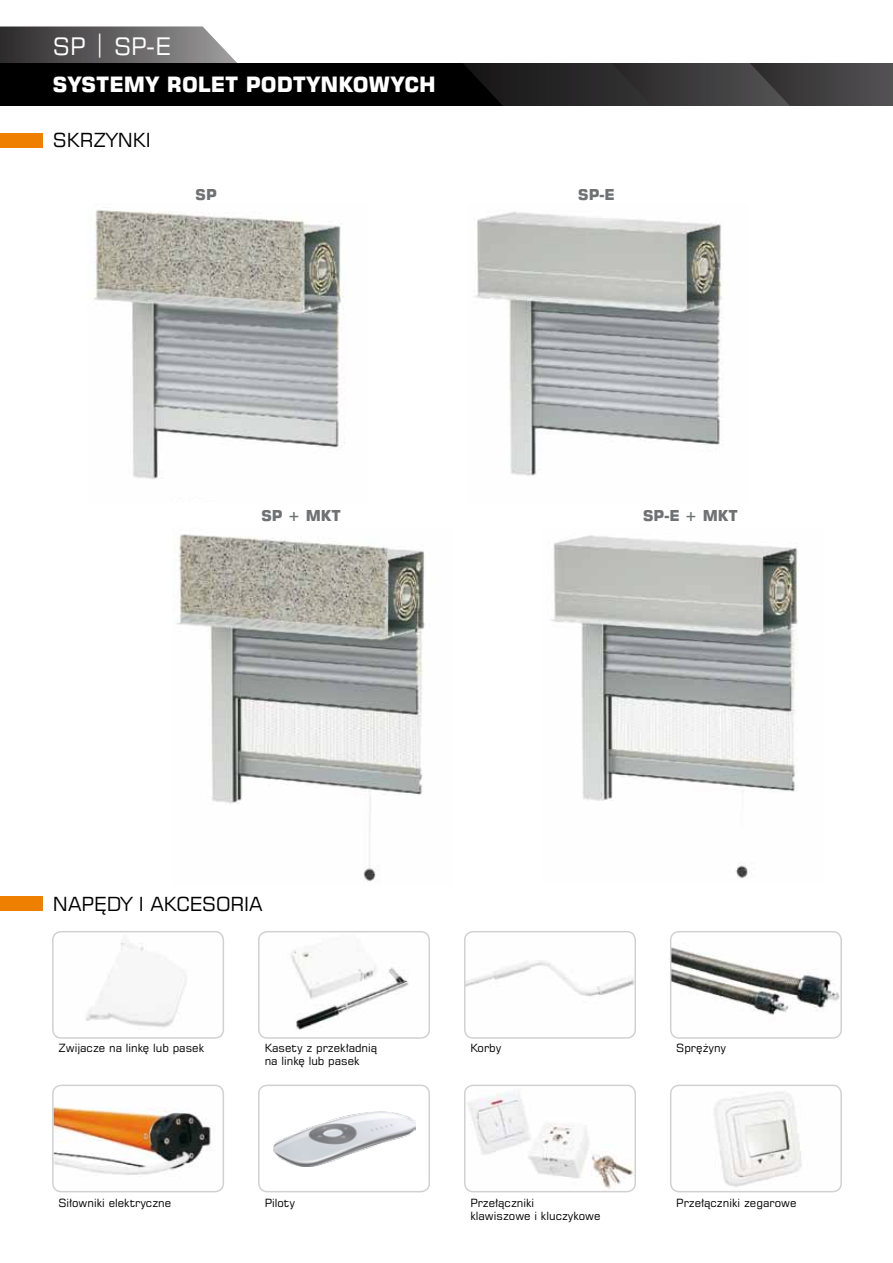
<style>
.page{position:relative;width:893px;height:1263px;background:#fff}
.page>*{position:absolute;margin:0;border:0;box-sizing:border-box;transform-origin:0 0}
.t1{font:24px "Square 721 EU Normal";color:#fff}
.t2{font:21px "Square 721 EU Bold";color:#fff}
.t3{font:18px "Square 721 PL";color:#000}
.t4{font:15px "Square 721 EU Bold";color:#707172}
.t5{font:10.5px/12.6px "Square 721 PL";color:#000}
</style>
<div class="page">
<svg style="left:0;top:27px;width:237px;height:36px;background:#6b6a6a"></svg>
<div style="left:0;top:63px;width:893px;height:43px;background:#000"></div>
<svg style="left:463px;top:63px;width:430px;height:43px;background:#333233"></svg>
<img style="left:176px;top:534px;width:249px;height:348px">
<img style="left:548px;top:535px;width:250px;height:343px">
<div style="left:0;top:133px;width:43px;height:15px;background:#ee7f00"></div>
<div style="left:0;top:896px;width:43px;height:15px;background:#ee7f00"></div>
<img style="left:55px;top:932px;width:168px;height:104px">
<div style="left:52px;top:931px;width:172px;height:108px;border:2px solid #d0d1d2;border-radius:9px"></div>
<img style="left:53px;top:1087px;width:170px;height:105px">
<div style="left:52px;top:1084px;width:172px;height:108px;border:2px solid #d0d1d2;border-radius:9px"></div>
<img style="left:261px;top:932px;width:168px;height:104px">
<div style="left:258px;top:931px;width:172px;height:108px;border:2px solid #d0d1d2;border-radius:9px"></div>
<img style="left:273px;top:1111px;width:142px;height:55px">
<div style="left:258px;top:1084px;width:172px;height:108px;border:2px solid #d0d1d2;border-radius:9px"></div>
<img style="left:465px;top:932px;width:170px;height:104px">
<div style="left:464px;top:931px;width:172px;height:108px;border:2px solid #d0d1d2;border-radius:9px"></div>
<img style="left:465px;top:1087px;width:170px;height:105px">
<div style="left:464px;top:1084px;width:172px;height:108px;border:2px solid #d0d1d2;border-radius:9px"></div>
<img style="left:671px;top:932px;width:168px;height:104px">
<div style="left:670px;top:931px;width:172px;height:108px;border:2px solid #d0d1d2;border-radius:9px"></div>
<img style="left:671px;top:1087px;width:170px;height:105px">
<div style="left:670px;top:1084px;width:172px;height:108px;border:2px solid #d0d1d2;border-radius:9px"></div>
<img style="left:94px;top:210px;width:251px;height:269px">
<img style="left:473px;top:211px;width:251px;height:265px">
<h1 class="t1" style="left:53px;top:31px;width:119px">SP | SP-E</h1>
<h2 class="t2" style="left:53px;top:71px;width:384px">SYSTEMY ROLET PODTYNKOWYCH</h2>
<h3 class="t3" style="left:53px;top:128px;width:99px">SKRZYNKI</h3>
<h3 class="t4" style="left:196px;top:185px;width:23px">SP</h3>
<h3 class="t4" style="left:262px;top:506px;width:81px">SP + MKT</h3>
<h3 class="t4" style="left:578px;top:185px;width:38px">SP-E</h3>
<h3 class="t4" style="left:643px;top:506px;width:96px">SP-E + MKT</h3>
<h3 class="t3" style="left:53px;top:891px;width:211px">NAPĘDY I AKCESORIA</h3>
<p class="t5" style="left:58px;top:1042px;width:147px">Zwijacze na linkę lub pasek</p>
<p class="t5" style="left:265px;top:1042px;width:114px">Kasety z przekładnią na linkę lub pasek</p>
<p class="t5" style="left:470px;top:1042px;width:33px">Korby</p>
<p class="t5" style="left:676px;top:1042px;width:51px">Sprężyny</p>
<p class="t5" style="left:58px;top:1196px;width:114px">Siłowniki elektryczne</p>
<p class="t5" style="left:265px;top:1196px;width:32px">Piloty</p>
<p class="t5" style="left:470px;top:1196px;width:132px">Przełączniki<br>klawiszowe i kluczykowe</p>
<p class="t5" style="left:676px;top:1196px;width:122px">Przełączniki zegarowe</p>
</div>
